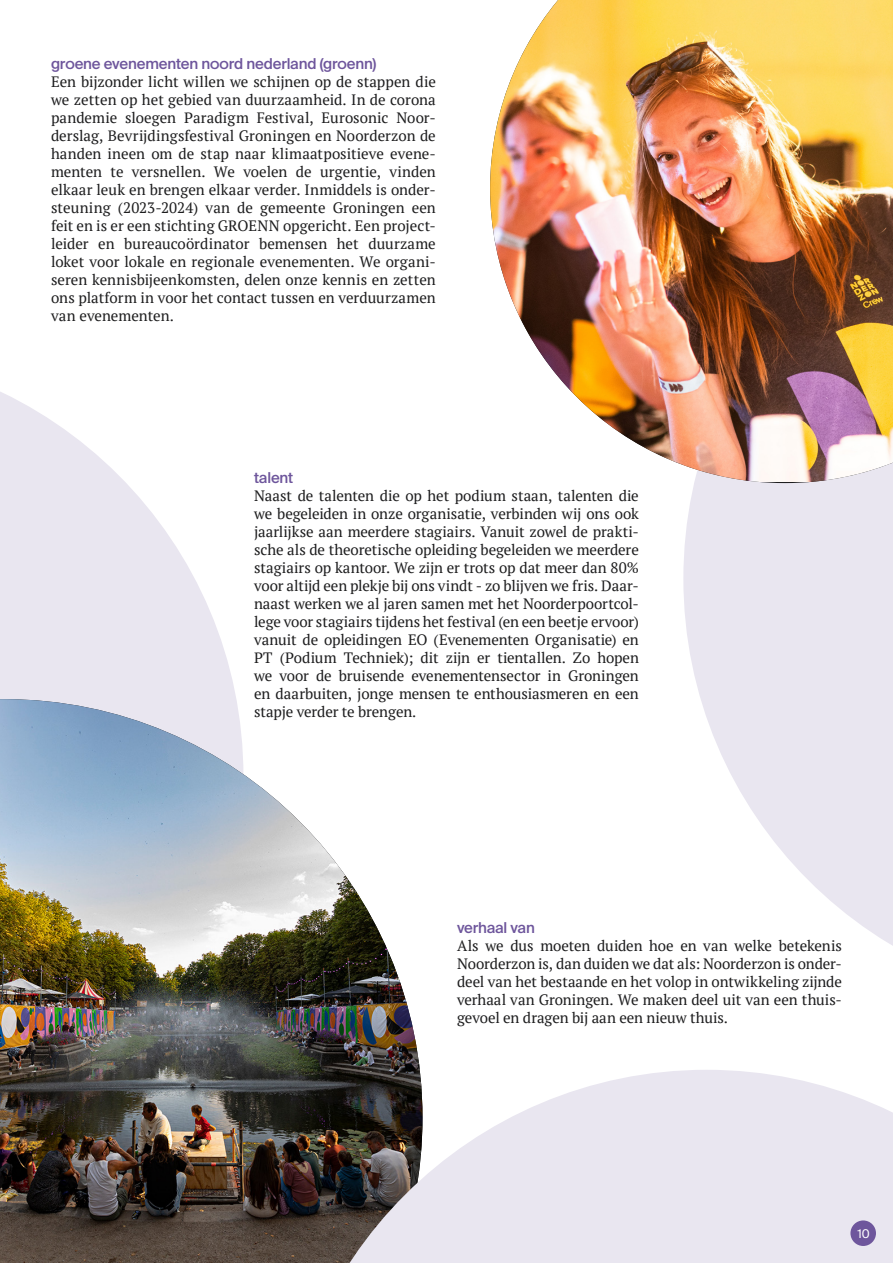
<style>
.page{position:relative;width:893px;height:1263px;background:#fff}
.page>*{position:absolute;margin:0;border:0;box-sizing:border-box;transform-origin:0 0}
.t1{font:15px/18px "PT Serif";letter-spacing:-.005em;color:#1d1d1e;text-align:justify}
.t2{font:500 15px "Noorderzon";letter-spacing:-.01em;color:#6e569c}
.t3{font:12px "Noorderzon";color:#fff}
</style>
<div class="page">
<svg style="left:0;top:392px;width:236px;height:307px;fill:#e9e6f0"></svg>
<img style="left:0;top:699px;width:420px;height:564px">
<svg style="left:280px;top:1070px;width:613px;height:193px;background:#c6c3c9"></svg>
<div style="left:850px;top:1220px;width:26px;height:26px;background:#6e569c;border-radius:50%"></div>
<svg style="left:683px;top:483px;width:210px;height:463px;fill:#e9e6f0"></svg>
<img style="left:490px;top:0;width:403px;height:482px">
<p class="t2" style="left:51px;top:55px;width:327px">groene evenementen noord nederland (groenn)</p>
<p class="t1" style="left:51px;top:73px;width:386px">Een bijzonder licht willen we schijnen op de stappen die we zetten op het gebied van duurzaamheid. In de corona pandemie sloegen Paradigm Festival, Eurosonic Noor&shy;derslag, Bevrijdingsfestival Groningen en Noorderzon de handen ineen om de stap naar klimaatpositieve evene&shy;menten te versnellen. We voelen de urgentie, vinden elkaar leuk en brengen elkaar verder. Inmiddels is onder&shy;steuning (2023-2024) van de gemeente Groningen een feit en is er een stichting GROENN opgericht. Een project&shy;leider en bureaucoördinator bemensen het duurzame loket voor lokale en regionale evenementen. We organi&shy;seren kennisbijeenkomsten, delen onze kennis en zetten ons platform in voor het contact tussen en verduurzamen van evenementen.</p>
<p class="t2" style="left:254px;top:469px;width:41px">talent</p>
<p class="t1" style="left:254px;top:487px;width:386px">Naast de talenten die op het podium staan, talenten die we begeleiden in onze organisatie, verbinden wij ons ook jaarlijkse aan meerdere stagiairs. Vanuit zowel de prakti&shy;sche als de theoretische opleiding begeleiden we meerdere stagiairs op kantoor. We zijn er trots op dat meer dan 80% voor altijd een plekje bij ons vindt - zo blijven we fris. Daar&shy;naast werken we al jaren samen met het Noorderpoortcol&shy;lege voor stagiairs tijdens het festival (en een beetje ervoor) vanuit de opleidingen EO (Evenementen Organisatie) en PT (Podium Techniek); dit zijn er tientallen. Zo hopen we voor de bruisende evenementensector in Groningen en daarbuiten, jonge mensen te enthousiasmeren en een stapje verder te brengen.</p>
<p class="t2" style="left:457px;top:919px;width:79px">verhaal van</p>
<p class="t1" style="left:457px;top:937px;width:386px">Als we dus moeten duiden hoe en van welke betekenis Noorderzon is, dan duiden we dat als: Noorderzon is onder&shy;deel van het bestaande en het volop in ontwikkeling zijnde verhaal van Groningen. We maken deel uit van een thuis&shy;gevoel en dragen bij aan een nieuw thuis.</p>
<p class="t3" style="left:857px;top:1226px;width:14px">10</p>
</div>
